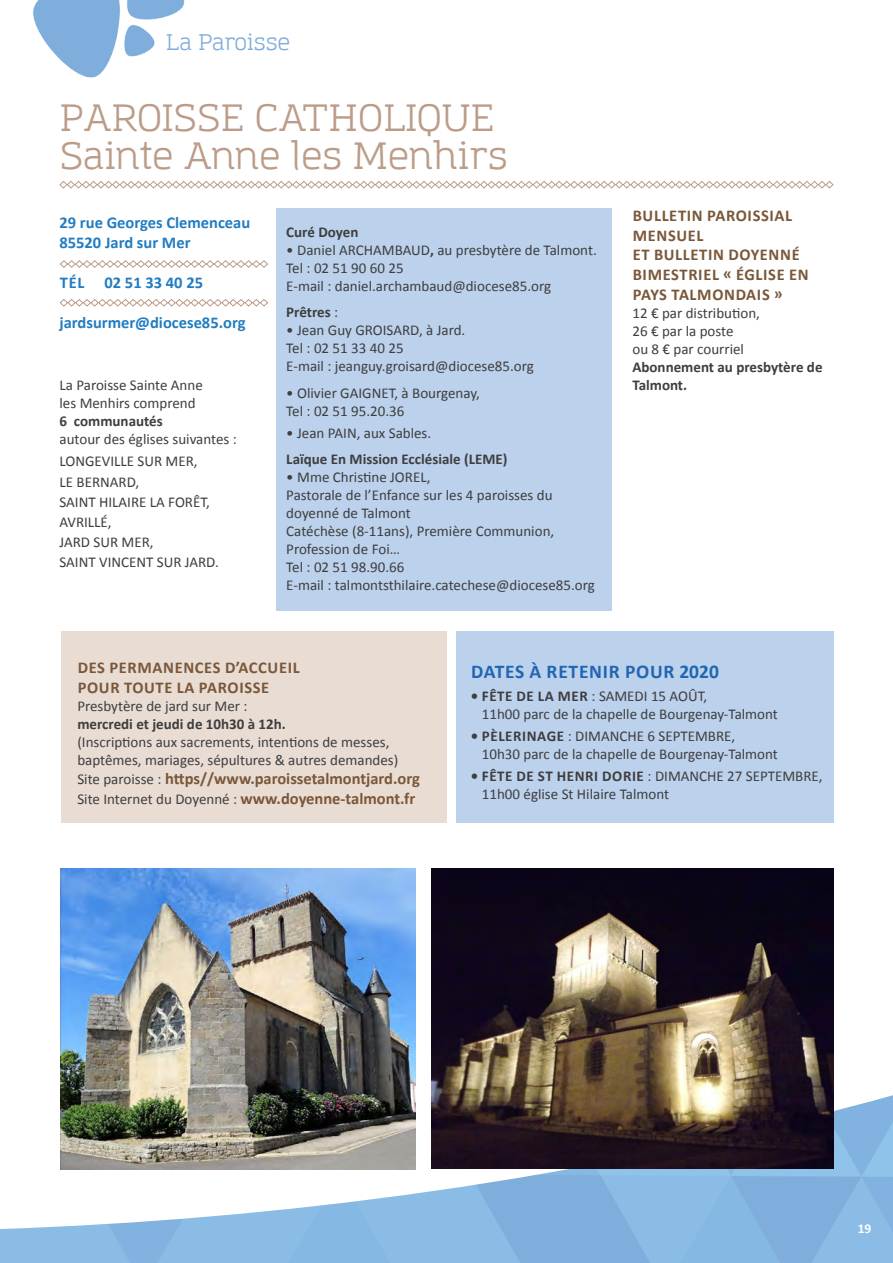
<style>
.page{position:relative;width:893px;height:1263px;background:#fff}
.page>*{position:absolute;margin:0;border:0;box-sizing:border-box;transform-origin:0 0}
.t1{font:37.8px "Amazing Grotesk";color:#bb9c88}
.t2{font:22.5px "Amazing Grotesk";color:#80aedc}
.t3{font:700 19.5px "Calibri";letter-spacing:.04em;color:#2066b2}
.t4{font:700 16.5px/19.8px "Calibri";letter-spacing:.04em;color:#7a5739}
.t5{font:700 16.5px "Calibri";color:#227cc1}
.t6{font:700 16.5px "Calibri";color:#7a5739}
.t7{font:15px/18px "Calibri";color:#3e3e3f}
.t8{font:700 15px/18px "Calibri";color:#3e3e3f}
.t9{font:700 13.5px "Calibri";color:#fff}
.s1{font-weight:700}
.s2{font-weight:400}
.s3{font-weight:400;font-size:15px;color:#3e3e3f}
.s4{font-weight:700;font-size:16.5px;color:#7a5739}
</style>
<div class="page">
<img style="left:0;top:1093px;width:893px;height:170px">
<img style="left:33px;top:0;width:152px;height:78px">
<svg style="left:59px;top:181px;width:775px;height:8px"></svg>
<div style="left:276px;top:208px;width:336px;height:403px;background:#bcd1eb"></div>
<svg style="left:60px;top:260px;width:208px;height:8px"></svg>
<svg style="left:59px;top:299px;width:209px;height:8px"></svg>
<img style="left:431px;top:868px;width:402px;height:301px">
<img style="left:61px;top:868px;width:355px;height:301px">
<div style="left:61px;top:631px;width:385px;height:191px;background:#e8dcd3"></div>
<div style="left:456px;top:631px;width:377px;height:191px;background:#bcd1eb"></div>
<p class="t2" style="left:166px;top:29px;width:126px">La Paroisse</p>
<p class="t1" style="left:60px;top:95px;width:436px">PAROISSE CATHOLIQUE</p>
<p class="t1" style="left:60px;top:133px;width:450px">Sainte Anne les Menhirs</p>
<p class="t5" style="left:60px;top:212px;width:192px">29 rue Georges Clemenceau</p>
<p class="t5" style="left:60px;top:232px;width:133px">85520 Jard sur Mer</p>
<p class="t5" style="left:60px;top:272px;width:145px">TÉL 02 51 33 40 25</p>
<p class="t5" style="left:60px;top:312px;width:187px">jardsurmer@diocese85.org</p>
<p class="t7" style="left:60px;top:375px;width:145px">La Paroisse Sainte Anne</p>
<p class="t7" style="left:60px;top:393px;width:138px">les Menhirs comprend</p>
<p class="t8" style="left:60px;top:411px;width:105px">6 communautés</p>
<p class="t7" style="left:60px;top:429px;width:179px">autour des églises suivantes :</p>
<p class="t7" style="left:60px;top:452px;width:140px">LONGEVILLE SUR MER,</p>
<p class="t7" style="left:60px;top:472px;width:81px">LE BERNARD,</p>
<p class="t7" style="left:60px;top:492px;width:152px">SAINT HILAIRE LA FORÊT,</p>
<p class="t7" style="left:60px;top:512px;width:54px">AVRILLÉ,</p>
<p class="t7" style="left:60px;top:532px;width:96px">JARD SUR MER,</p>
<p class="t7" style="left:60px;top:552px;width:161px">SAINT VINCENT SUR JARD.</p>
<p class="t8" style="left:286px;top:222px;width:74px">Curé Doyen</p>
<p class="t7" style="left:286px;top:240px;width:312px">• Daniel ARCHAMBAUD<span class="s1">,</span> au presbytère de Talmont.</p>
<p class="t7" style="left:286px;top:258px;width:119px">Tel : 02 51 90 60 25</p>
<p class="t7" style="left:286px;top:276px;width:266px">E-mail : daniel.archambaud@diocese85.org</p>
<p class="t8" style="left:286px;top:302px;width:53px">Prêtres <span class="s2">:</span></p>
<p class="t7" style="left:286px;top:320px;width:181px">• Jean Guy GROISARD, à Jard.</p>
<p class="t7" style="left:286px;top:338px;width:119px">Tel : 02 51 33 40 25</p>
<p class="t7" style="left:286px;top:356px;width:249px">E-mail : jeanguy.groisard@diocese85.org</p>
<p class="t7" style="left:286px;top:383px;width:195px">• Olivier GAIGNET, à Bourgenay,</p>
<p class="t7" style="left:286px;top:401px;width:120px">Tel : 02 51 95.20.36</p>
<p class="t7" style="left:286px;top:423px;width:146px">• Jean PAIN, aux Sables.</p>
<p class="t8" style="left:286px;top:450px;width:223px">Laïque En Mission Ecclésiale (LEME)</p>
<p class="t7" style="left:286px;top:468px;width:146px">• Mme Christine JOREL,</p>
<p class="t7" style="left:286px;top:486px;width:268px">Pastorale de l’Enfance sur les 4 paroisses du doyenné de Talmont</p>
<p class="t7" style="left:286px;top:522px;width:269px">Catéchèse (8-11ans), Première Communion,<br>Profession de Foi…</p>
<p class="t7" style="left:286px;top:558px;width:120px">Tel : 02 51 98.90.66</p>
<p class="t7" style="left:286px;top:576px;width:310px">E-mail : talmontsthilaire.catechese@diocese85.org</p>
<p class="t4" style="left:633px;top:205px;width:161px">BULLETIN PAROISSIAL<br>MENSUEL</p>
<p class="t4" style="left:633px;top:244px;width:177px">ET BULLETIN DOYENNÉ<br>BIMESTRIEL « ÉGLISE EN<br>PAYS TALMONDAIS »</p>
<p class="t7" style="left:632px;top:303px;width:129px">12 € par distribution,</p>
<p class="t7" style="left:632px;top:321px;width:103px">26 € par la poste</p>
<p class="t7" style="left:632px;top:339px;width:113px">ou 8 € par courriel</p>
<p class="t8" style="left:632px;top:357px;width:192px">Abonnement au presbytère de<br>Talmont.</p>
<p class="t4" style="left:78px;top:656px;width:224px">DES PERMANENCES D’ACCUEIL</p>
<p class="t4" style="left:78px;top:676px;width:193px">POUR TOUTE LA PAROISSE</p>
<p class="t8" style="left:77px;top:696px;width:210px"><span class="s2">Presbytère de jard sur Mer : </span>mercredi et jeudi de 10h30 à 12h.</p>
<p class="t7" style="left:77px;top:732px;width:322px">(Inscriptions aux sacrements, intentions de messes, baptêmes, mariages, sépultures &amp; autres demandes)</p>
<p class="t6" style="left:77px;top:769px;width:344px"><span class="s3">Site paroisse :</span> https//www.paroissetalmontjard.org</p>
<p class="t7" style="left:77px;top:789px;width:339px">Site Internet du Doyenné : <span class="s4">www.doyenne-talmont.fr</span></p>
<p class="t3" style="left:471px;top:660px;width:249px">DATES À RETENIR POUR 2020</p>
<p class="t7" style="left:482px;top:686px;width:298px;text-indent:-11px"><span class="s1">• FÊTE DE LA MER</span> : SAMEDI 15 AOÛT,<br>11h00 parc de la chapelle de Bourgenay-Talmont</p>
<p class="t7" style="left:482px;top:726px;width:298px;text-indent:-11px"><span class="s1">• PÈLERINAGE</span> : DIMANCHE 6 SEPTEMBRE,<br>10h30 parc de la chapelle de Bourgenay-Talmont</p>
<p class="t7" style="left:482px;top:766px;width:342px;text-indent:-11px"><span class="s1">• FÊTE DE ST HENRI DORIE</span> : DIMANCHE 27 SEPTEMBRE,<br>11h00 église St Hilaire Talmont</p>
<p class="t9" style="left:858px;top:1220px;width:15px">19</p>
</div>
